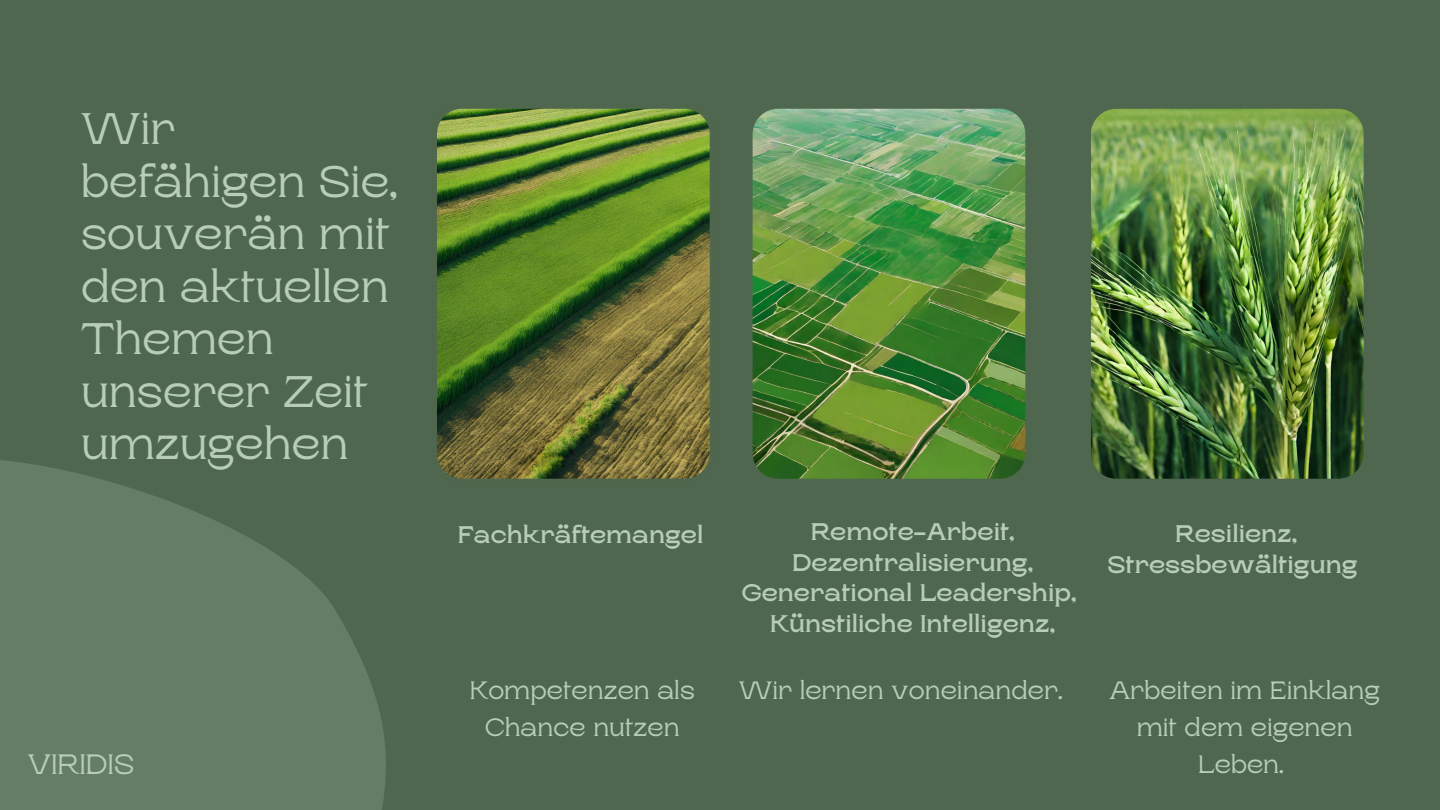
<style>
.page{position:relative;width:1440px;height:810px;background:#4f674f}
.page>*{position:absolute;margin:0;border:0;box-sizing:border-box;transform-origin:0 0}
.t1{font:44.1px/52.5px "Rasputin";color:#b7cdb7}
.t2{font:28px "Rasputin";color:#b7cdb7}
.t3{font:25px/36.8px "Rasputin";color:#b7cdb7;text-align:center}
.t4{font:700 24px/30.8px "Rasputin";color:#b7cdb7;text-align:center}
</style>
<div class="page">
<img style="left:437px;top:108px;width:273px;height:371px">
<img style="left:752px;top:108px;width:274px;height:371px">
<img style="left:1091px;top:108px;width:273px;height:371px">
<svg style="left:0;top:460px;width:386px;height:350px;fill:#657d65"></svg>
<h1 class="t1" style="left:81px;top:104px;width:318px">Wir befähigen Sie, souverän mit den aktuellen<br>Themen unserer Zeit umzugehen</h1>
<p class="t2" style="left:28px;top:749px;width:108px">VIRIDIS</p>
<p class="t4" style="left:458px;top:519px;width:247px">Fachkräftemangel</p>
<p class="t3" style="left:470px;top:672px;width:226px">Kompetenzen als<br>Chance nutzen</p>
<h3 class="t4" style="left:742px;top:517px;width:336px">Remote-Arbeit,<br>Dezentralisierung,<br>Generational Leadership,<br>Künstiliche Intelligenz,</h3>
<h3 class="t3" style="left:739px;top:672px;width:326px">Wir lernen voneinander.</h3>
<p class="t4" style="left:1108px;top:519px;width:252px">Resilienz,<br>Stressbewältigung</p>
<h3 class="t3" style="left:1109px;top:672px;width:272px">Arbeiten im Einklang mit dem eigenen<br>Leben.</h3>
</div>
